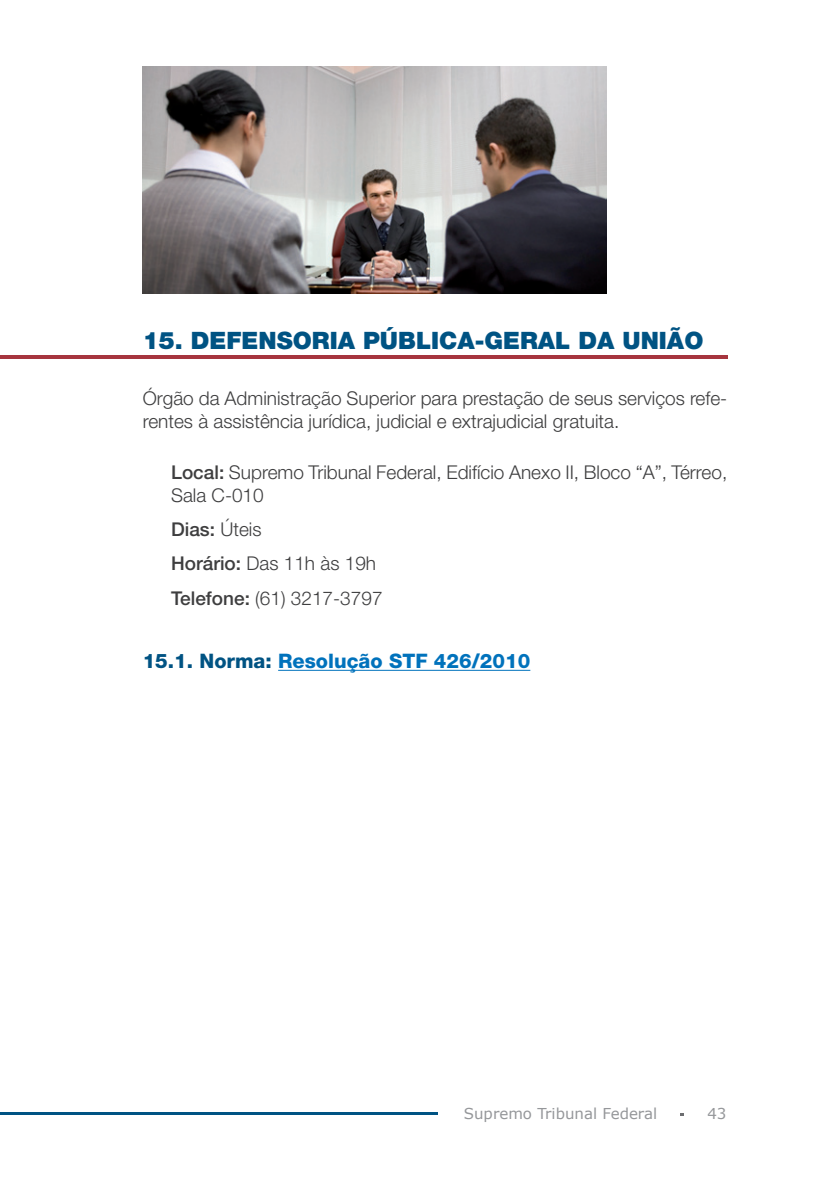
<style>
.page{position:relative;width:840px;height:1191px;background:#fff}
.page>*{position:absolute;margin:0;border:0;box-sizing:border-box;transform-origin:0 0}
.t1{font:900 24px "Helvetica Neue LT Std";color:#005383}
.t2{font:800 20px "Helvetica Neue LT Std";color:#0072bc}
.t3{font:300 19px/22.8px "Helvetica Neue LT Std";color:#3e3e3f}
.t4{font:15px "Verdana";color:#95979a}
.s1{font-weight:500}
.s2{color:#005383}
</style>
<div class="page">
<hr style="left:0;top:1112px;width:437px;height:2px;background:#005383">
<hr style="left:278px;top:670px;width:252px;height:1px;background:#0072bc">
<hr style="left:0;top:356px;width:727px;height:3px;background:#a6353e">
<img style="left:143px;top:67px;width:463px;height:226px">
<p class="t1" style="left:143px;top:326px;width:562px">15. DEFENSORIA PÚBLICA-GERAL DA UNIÃO</p>
<p class="t3" style="left:143px;top:387px;width:586px">Órgão da Administração Superior para prestação de seus serviços refe&shy;rentes à assistência jurídica, judicial e extrajudicial gratuita.</p>
<p class="t3" style="left:171px;top:461px;width:557px"><span class="s1">Local:</span> Supremo Tribunal Federal, Edifício Anexo II, Bloco “A”, Térreo,<br>Sala C-010</p>
<p class="t3" style="left:171px;top:512px;width:213px;line-height:34.2px"><span class="s1">Dias:</span> Úteis<br><span class="s1">Horário:</span> Das 11h às 19h<br><span class="s1">Telefone:</span> (61) 3217-3797</p>
<p class="t2" style="left:143px;top:649px;width:389px"><span class="s2">15.1. Norma:</span> Resolução STF 426/2010</p>
<p class="t4" style="left:463px;top:1103px;width:195px">Supremo Tribunal Federal</p>
<p class="t4" style="left:707px;top:1103px;width:21px">43</p>
</div>
